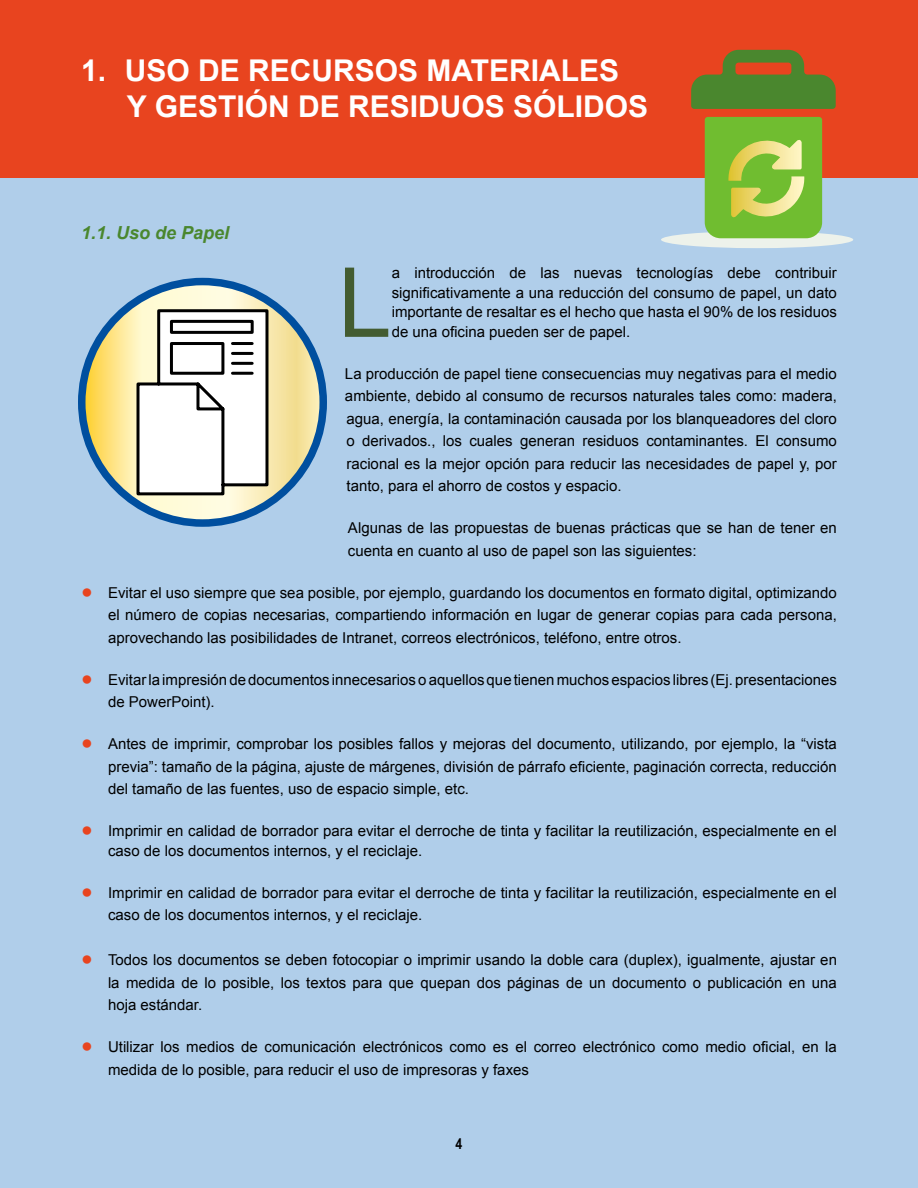
<style>
.page{position:relative;width:918px;height:1188px;background:#b0ceea}
.page>*{position:absolute;margin:0;border:0;box-sizing:border-box;transform-origin:0 0}
.t1{font:96.75px "Arial";color:#435c31}
.t2{font:700 30px/36px "Arial";color:#fff}
.t3{font:italic 700 18px "Arial";color:#4a872e}
.t4{font:15px/22.5px "Arial";color:#000;text-align:justify}
.t5{font:700 15px "Arial Narrow";color:#000}
.s1{font-size:19.5px;color:#e8441f}
</style>
<div class="page">
<div style="left:0;top:0;width:918px;height:177px;background:#e8441f"></div>
<svg style="left:82px;top:282px;width:241px;height:241px;background:#e2daa3"></svg>
<div style="left:78px;top:278px;width:249px;height:249px;border:8px solid #004f9f;border-radius:50%"></div>
<svg style="left:135px;top:308px;width:135px;height:189px;background:#d9d8d4"></svg>
<div style="left:661px;top:231px;width:192px;height:17px;background:#edf2eb;border-radius:50%"></div>
<svg style="left:691px;top:50px;width:145px;height:59px"></svg>
<svg style="left:705px;top:117px;width:117px;height:121px;background:#8bc442"></svg>
<h2 class="t2" style="left:127px;top:54px;width:523px;text-indent:-46px">1. USO DE RECURSOS MATERIALES<br>Y GESTIÓN DE RESIDUOS SÓLIDOS</h2>
<p class="t3" style="left:81px;top:221px;width:150px">1.1. Uso de Papel</p>
<h1 class="t1" style="left:338px;top:240px;width:55px">L</h1>
<p class="t4" style="left:392px;top:263px;width:447px;line-height:19.5px">a introducción de las nuevas tecnologías debe contribuir significativamente a una reducción del consumo de papel, un dato importante de resaltar es el hecho que hasta el 90% de los residuos de una oficina pueden ser de papel.</p>
<p class="t4" style="left:345px;top:362px;width:493px">La producción de papel tiene consecuencias muy negativas para el medio ambiente, debido al consumo de recursos naturales tales como: madera, agua, energía, la contaminación causada por los blanqueadores del cloro o derivados., los cuales generan residuos contaminantes. El consumo racional es la mejor opción para reducir las necesidades de papel y, por tanto, para el ahorro de costos y espacio.</p>
<p class="t4" style="left:348px;top:517px;width:490px">Algunas de las propuestas de buenas prácticas que se han de tener en cuenta en cuanto al uso de papel son las siguientes:</p>
<p class="t4" style="left:108px;top:581px;width:730px;text-indent:-27px"><span class="s1">●</span> Evitar el uso siempre que sea posible, por ejemplo, guardando los documentos en formato digital, optimizando el número de copias necesarias, compartiendo información en lugar de generar copias para cada persona, aprovechando las posibilidades de Intranet, correos electrónicos, teléfono, entre otros.</p>
<p class="t4" style="left:108px;top:668px;width:730px;text-indent:-27px"><span class="s1">●</span> Evitar la impresión de documentos innecesarios o aquellos que tienen muchos espacios libres (Ej. presentaciones de PowerPoint).</p>
<p class="t4" style="left:108px;top:733px;width:730px;text-indent:-27px"><span class="s1">●</span> Antes de imprimir, comprobar los posibles fallos y mejoras del documento, utilizando, por ejemplo, la “vista previa”: tamaño de la página, ajuste de márgenes, división de párrafo eficiente, paginación correcta, reducción del tamaño de las fuentes, uso de espacio simple, etc.</p>
<p class="t4" style="left:108px;top:821px;width:730px;line-height:19.5px;text-indent:-27px"><span class="s1">●</span> Imprimir en calidad de borrador para evitar el derroche de tinta y facilitar la reutilización, especialmente en el caso de los documentos internos, y el reciclaje.</p>
<p class="t4" style="left:108px;top:881px;width:730px;text-indent:-27px"><span class="s1">●</span> Imprimir en calidad de borrador para evitar el derroche de tinta y facilitar la reutilización, especialmente en el caso de los documentos internos, y el reciclaje.</p>
<p class="t4" style="left:108px;top:949px;width:731px;text-indent:-27px"><span class="s1">●</span> Todos los documentos se deben fotocopiar o imprimir usando la doble cara (duplex), igualmente, ajustar en la medida de lo posible, los textos para que quepan dos páginas de un documento o publicación en una hoja estándar.</p>
<p class="t4" style="left:108px;top:1036px;width:730px;text-indent:-27px"><span class="s1">●</span> Utilizar los medios de comunicación electrónicos como es el correo electrónico como medio oficial, en la medida de lo posible, para reducir el uso de impresoras y faxes</p>
<p class="t5" style="left:456px;top:1133px;width:8px">4</p>
</div>
